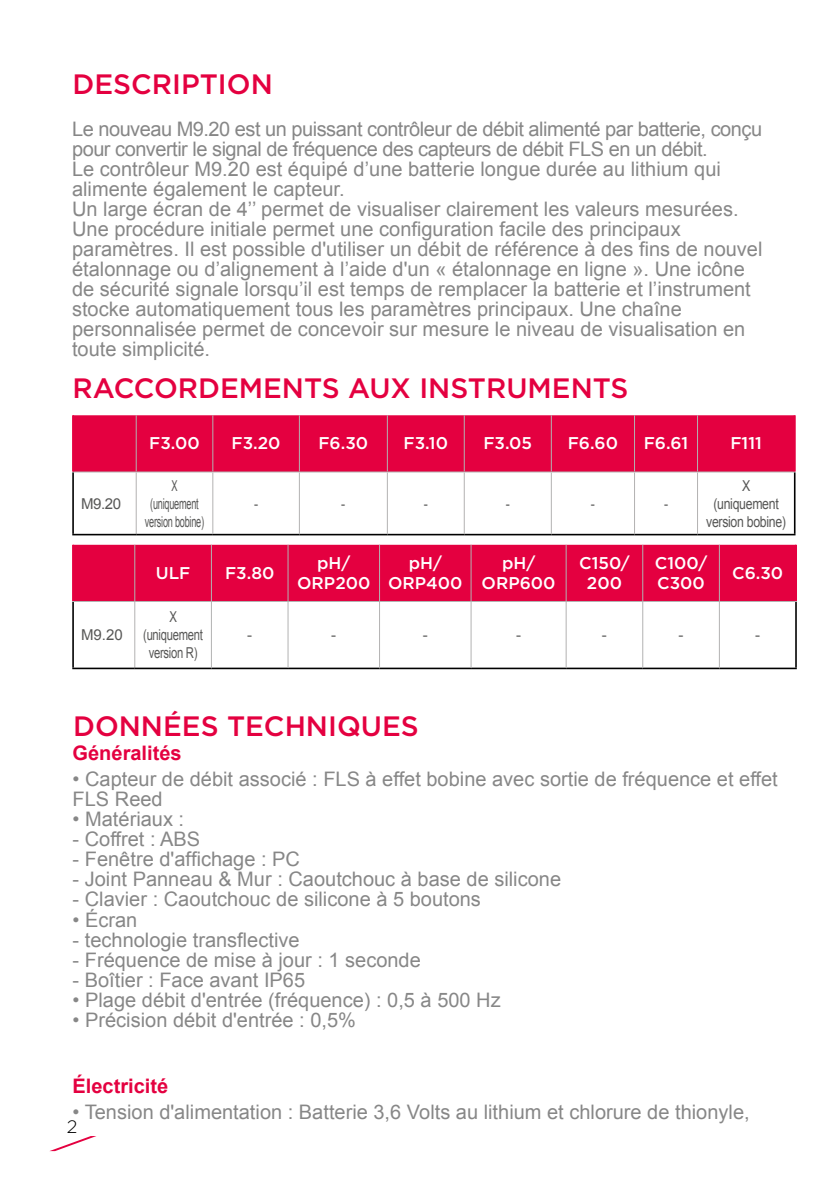
<style>
.page{position:relative;width:840px;height:1191px;background:#fff}
.page>*{position:absolute;margin:0;border:0;box-sizing:border-box;transform-origin:0 0}
.t1{font:500 28px "Gotham";color:#e40040}
.t2{font:20px/20px "Arial";color:#878787}
.t3{font:700 20px "Arial";color:#e40040}
.t4{font:300 18px "Gotham";color:#000}
.t5{font:500 17px/20.4px "Gotham";color:#fff;text-align:center}
.t6{font:15px/18px "Arial";letter-spacing:-.025em;color:#575756;text-align:center;scale:.82 1}
.t7{font:15px/18px "Arial";letter-spacing:-.025em;color:#575756;text-align:center;scale:.61 1}
.t8{font:15px/18px "Arial";letter-spacing:-.025em;color:#575756;text-align:center;scale:.75 1}
.t9{font:15px "Arial";letter-spacing:-.025em;color:#575756}
</style>
<div class="page">
<svg style="left:50px;top:1136px;width:46px;height:15px"></svg>
<div style="left:74px;top:415px;width:719px;height:56px;background:#e40040"></div>
<hr style="left:136px;top:415px;width:1px;height:56px;background:#b3b2b2">
<hr style="left:72px;top:471px;width:64px;height:1px;background:#b3b2b2">
<hr style="left:136px;top:471px;width:77px;height:1px;background:#b3b2b2">
<hr style="left:136px;top:472px;width:1px;height:62px;background:#b3b2b2">
<hr style="left:213px;top:471px;width:86px;height:1px;background:#b3b2b2">
<hr style="left:299px;top:471px;width:88px;height:1px;background:#b3b2b2">
<hr style="left:387px;top:471px;width:77px;height:1px;background:#b3b2b2">
<hr style="left:464px;top:471px;width:87px;height:1px;background:#b3b2b2">
<hr style="left:551px;top:471px;width:83px;height:1px;background:#b3b2b2">
<hr style="left:634px;top:471px;width:63px;height:1px;background:#b3b2b2">
<hr style="left:697px;top:471px;width:98px;height:1px;background:#b3b2b2">
<hr style="left:72px;top:415px;width:2px;height:56px;background:#e40040">
<hr style="left:793px;top:415px;width:2px;height:56px;background:#e40040">
<hr style="left:72px;top:472px;width:2px;height:62px;background:#000">
<hr style="left:793px;top:472px;width:2px;height:62px;background:#000">
<hr style="left:72px;top:534px;width:64px;height:1px;background:#000">
<hr style="left:136px;top:534px;width:77px;height:1px;background:#000">
<hr style="left:213px;top:534px;width:86px;height:1px;background:#000">
<hr style="left:299px;top:534px;width:88px;height:1px;background:#000">
<hr style="left:387px;top:534px;width:77px;height:1px;background:#000">
<hr style="left:464px;top:534px;width:87px;height:1px;background:#000">
<hr style="left:551px;top:534px;width:83px;height:1px;background:#000">
<hr style="left:634px;top:534px;width:63px;height:1px;background:#000">
<hr style="left:697px;top:534px;width:98px;height:1px;background:#000">
<hr style="left:212px;top:472px;width:1px;height:62px;background:#b3b2b2">
<hr style="left:299px;top:472px;width:1px;height:62px;background:#b3b2b2">
<hr style="left:386px;top:472px;width:1px;height:62px;background:#b3b2b2">
<hr style="left:463px;top:472px;width:1px;height:62px;background:#b3b2b2">
<hr style="left:550px;top:472px;width:1px;height:62px;background:#b3b2b2">
<hr style="left:633px;top:472px;width:1px;height:62px;background:#b3b2b2">
<hr style="left:696px;top:472px;width:1px;height:62px;background:#b3b2b2">
<hr style="left:212px;top:415px;width:1px;height:56px;background:#b3b2b2">
<hr style="left:299px;top:415px;width:1px;height:56px;background:#b3b2b2">
<hr style="left:386px;top:415px;width:1px;height:56px;background:#b3b2b2">
<hr style="left:463px;top:415px;width:1px;height:56px;background:#b3b2b2">
<hr style="left:550px;top:415px;width:1px;height:56px;background:#b3b2b2">
<hr style="left:633px;top:415px;width:1px;height:56px;background:#b3b2b2">
<hr style="left:696px;top:415px;width:1px;height:56px;background:#b3b2b2">
<div style="left:74px;top:545px;width:720px;height:56px;background:#e40040"></div>
<hr style="left:134px;top:545px;width:1px;height:56px;background:#b3b2b2">
<hr style="left:72px;top:601px;width:63px;height:1px;background:#b3b2b2">
<hr style="left:135px;top:601px;width:76px;height:1px;background:#b3b2b2">
<hr style="left:134px;top:602px;width:1px;height:65px;background:#b3b2b2">
<hr style="left:211px;top:601px;width:77px;height:1px;background:#b3b2b2">
<hr style="left:288px;top:601px;width:91px;height:1px;background:#b3b2b2">
<hr style="left:379px;top:601px;width:92px;height:1px;background:#b3b2b2">
<hr style="left:471px;top:601px;width:95px;height:1px;background:#b3b2b2">
<hr style="left:566px;top:601px;width:76px;height:1px;background:#b3b2b2">
<hr style="left:642px;top:601px;width:77px;height:1px;background:#b3b2b2">
<hr style="left:719px;top:601px;width:77px;height:1px;background:#b3b2b2">
<hr style="left:72px;top:545px;width:2px;height:56px;background:#e40040">
<hr style="left:794px;top:545px;width:2px;height:56px;background:#e40040">
<hr style="left:72px;top:602px;width:2px;height:65px;background:#000">
<hr style="left:794px;top:602px;width:2px;height:65px;background:#000">
<hr style="left:72px;top:667px;width:63px;height:2px;background:#000">
<hr style="left:135px;top:667px;width:76px;height:2px;background:#000">
<hr style="left:211px;top:667px;width:77px;height:2px;background:#000">
<hr style="left:288px;top:667px;width:91px;height:2px;background:#000">
<hr style="left:379px;top:667px;width:92px;height:2px;background:#000">
<hr style="left:471px;top:667px;width:95px;height:2px;background:#000">
<hr style="left:566px;top:667px;width:76px;height:2px;background:#000">
<hr style="left:642px;top:667px;width:77px;height:2px;background:#000">
<hr style="left:719px;top:667px;width:77px;height:2px;background:#000">
<hr style="left:211px;top:602px;width:1px;height:65px;background:#b3b2b2">
<hr style="left:287px;top:602px;width:1px;height:65px;background:#b3b2b2">
<hr style="left:379px;top:602px;width:1px;height:65px;background:#b3b2b2">
<hr style="left:470px;top:602px;width:1px;height:65px;background:#b3b2b2">
<hr style="left:565px;top:602px;width:1px;height:65px;background:#b3b2b2">
<hr style="left:642px;top:602px;width:1px;height:65px;background:#b3b2b2">
<hr style="left:718px;top:602px;width:1px;height:65px;background:#b3b2b2">
<hr style="left:211px;top:545px;width:1px;height:56px;background:#b3b2b2">
<hr style="left:287px;top:545px;width:1px;height:56px;background:#b3b2b2">
<hr style="left:379px;top:545px;width:1px;height:56px;background:#b3b2b2">
<hr style="left:470px;top:545px;width:1px;height:56px;background:#b3b2b2">
<hr style="left:565px;top:545px;width:1px;height:56px;background:#b3b2b2">
<hr style="left:642px;top:545px;width:1px;height:56px;background:#b3b2b2">
<hr style="left:718px;top:545px;width:1px;height:56px;background:#b3b2b2">
<h1 class="t1" style="left:73px;top:66px;width:202px">DESCRIPTION</h1>
<p class="t2" style="left:72px;top:119px;width:691px">Le nouveau M9.20 est un puissant contrôleur de débit alimenté par batterie, conçu pour convertir le signal de fréquence des capteurs de débit FLS en un débit.<br>Le contrôleur M9.20 est équipé d’une batterie longue durée au lithium qui alimente également le capteur.<br>Un large écran de 4’’ permet de visualiser clairement les valeurs mesurées.<br>Une procédure initiale permet une configuration facile des principaux paramètres. Il est possible d'utiliser un débit de référence à des fins de nouvel étalonnage ou d’alignement à l’aide d'un « étalonnage en ligne ». Une icône de sécurité signale lorsqu’il est temps de remplacer la batterie et l’instrument stocke automatiquement tous les paramètres principaux. Une chaîne personnalisée permet de concevoir sur mesure le niveau de visualisation en toute simplicité.</p>
<h1 class="t1" style="left:73px;top:370px;width:557px">RACCORDEMENTS AUX INSTRUMENTS</h1>
<p class="t9" style="left:81px;top:493px;width:42px">M9.20</p>
<p class="t9" style="left:81px;top:624px;width:43px">M9.20</p>
<p class="t5" style="left:149px;top:433px;width:52px">F3.00</p>
<p class="t5" style="left:231px;top:433px;width:50px">F3.20</p>
<p class="t5" style="left:318px;top:433px;width:51px">F6.30</p>
<p class="t5" style="left:403px;top:433px;width:46px">F3.10</p>
<p class="t5" style="left:483px;top:433px;width:50px">F3.05</p>
<p class="t5" style="left:567px;top:433px;width:52px">F6.60</p>
<p class="t5" style="left:643px;top:433px;width:46px">F6.61</p>
<p class="t5" style="left:730px;top:433px;width:33px">F111</p>
<p class="t7" style="left:145px;top:476px;width:99px">X<br>(uniquement version bobine)</p>
<p class="t6" style="left:254px;top:494px;width:6px">-</p>
<p class="t6" style="left:341px;top:494px;width:6px">-</p>
<p class="t6" style="left:423px;top:494px;width:6px">-</p>
<p class="t6" style="left:505px;top:494px;width:6px">-</p>
<p class="t6" style="left:590px;top:494px;width:6px">-</p>
<p class="t6" style="left:663px;top:494px;width:6px">-</p>
<p class="t6" style="left:705px;top:476px;width:99px">X<br>(uniquement version bobine)</p>
<p class="t5" style="left:156px;top:562px;width:36px">ULF</p>
<p class="t5" style="left:225px;top:562px;width:51px">F3.80</p>
<p class="t5" style="left:297px;top:552px;width:75px">pH/<br>ORP200</p>
<p class="t5" style="left:388px;top:552px;width:76px">pH/<br>ORP400</p>
<p class="t5" style="left:481px;top:552px;width:75px">pH/<br>ORP600</p>
<p class="t5" style="left:579px;top:552px;width:52px">C150/<br>200</p>
<p class="t5" style="left:654px;top:552px;width:54px;text-align:left">C100/<br>C300</p>
<p class="t5" style="left:731px;top:562px;width:53px">C6.30</p>
<p class="t8" style="left:143px;top:608px;width:81px">X (uniquement version R)</p>
<p class="t9" style="left:247px;top:624px;width:6px">-</p>
<p class="t9" style="left:331px;top:624px;width:6px">-</p>
<p class="t9" style="left:422px;top:624px;width:6px">-</p>
<p class="t9" style="left:516px;top:624px;width:6px">-</p>
<p class="t9" style="left:601px;top:624px;width:6px">-</p>
<p class="t9" style="left:678px;top:624px;width:6px">-</p>
<p class="t9" style="left:754px;top:624px;width:6px">-</p>
<h1 class="t1" style="left:73px;top:707px;width:347px">DONNÉES TECHNIQUES</h1>
<p class="t3" style="left:73px;top:740px;width:110px">Généralités</p>
<p class="t2" style="left:73px;top:769px;width:706px">• Capteur de débit associé : FLS à effet bobine avec sortie de fréquence et effet<br>FLS Reed</p>
<p class="t2" style="left:73px;top:809px;width:113px">• Matériaux :</p>
<p class="t2" style="left:73px;top:829px;width:129px">- Coffret : ABS</p>
<p class="t2" style="left:73px;top:849px;width:229px">- Fenêtre d'affichage : PC</p>
<p class="t2" style="left:73px;top:869px;width:490px">- Joint Panneau &amp; Mur : Caoutchouc à base de silicone</p>
<p class="t2" style="left:73px;top:889px;width:409px">- Clavier : Caoutchouc de silicone à 5 boutons</p>
<p class="t2" style="left:73px;top:909px;width:66px">• Écran</p>
<p class="t2" style="left:73px;top:929px;width:228px">- technologie transflective</p>
<p class="t2" style="left:73px;top:949px;width:349px">- Fréquence de mise à jour : 1 seconde</p>
<p class="t2" style="left:73px;top:969px;width:234px">- Boîtier : Face avant IP65</p>
<p class="t2" style="left:73px;top:989px;width:429px">• Plage débit d'entrée (fréquence) : 0,5 à 500 Hz</p>
<p class="t2" style="left:73px;top:1009px;width:285px">• Précision débit d'entrée : 0,5%</p>
<p class="t3" style="left:73px;top:1072px;width:97px">Électricité</p>
<p class="t2" style="left:73px;top:1101px;width:678px">• Tension d'alimentation : Batterie 3,6 Volts au lithium et chlorure de thionyle,</p>
<p class="t4" style="left:67px;top:1115px;width:12px">2</p>
</div>
